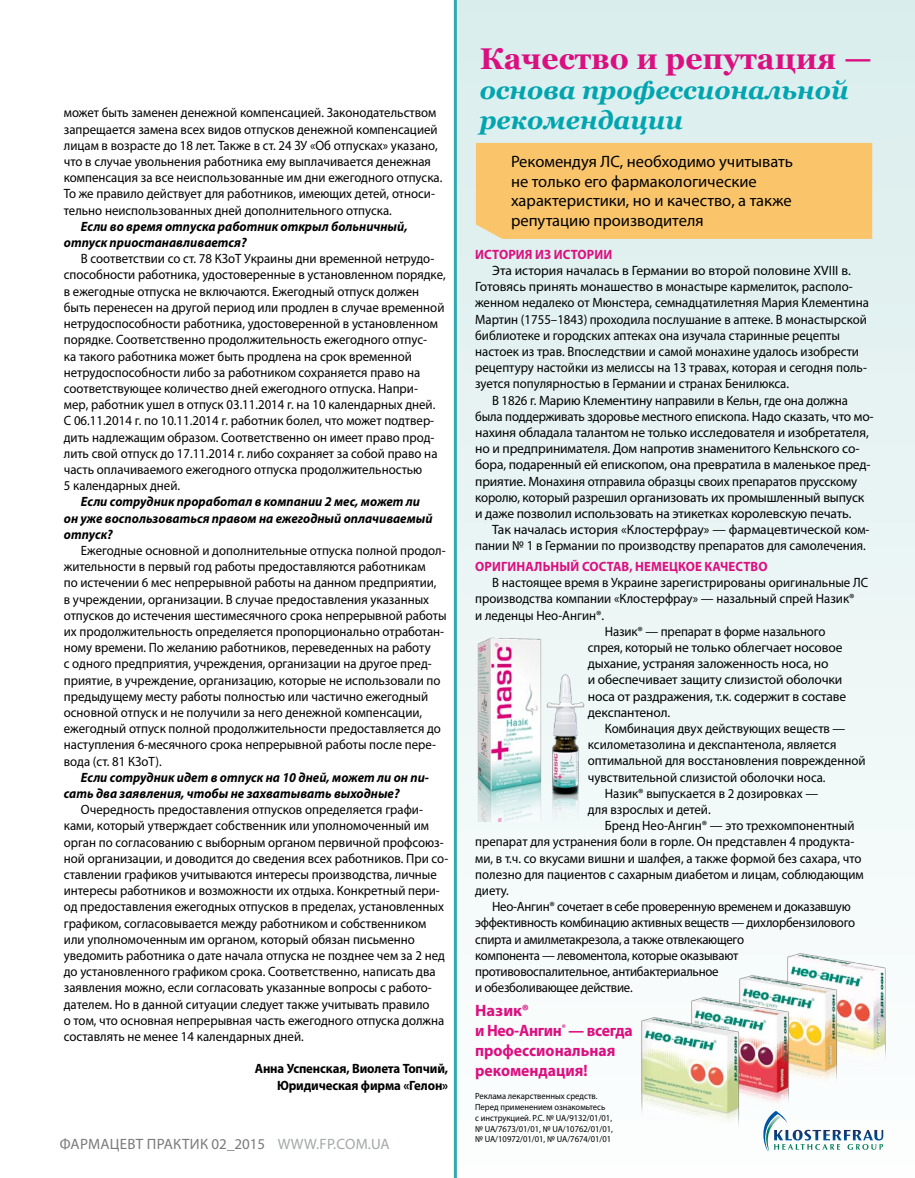
<style>
.page{position:relative;width:915px;height:1178px;background:#fff}
.page>*{position:absolute;margin:0;border:0;box-sizing:border-box;transform-origin:0 0}
.t1{font:700 30px "Georgia";color:#db1080}
.t2{font:italic 700 25.5px/30px "Georgia";color:#00a5b0}
.t3{font:16.5px/19.8px "Myriad Pro";color:#000}
.t4{font:700 16.5px/19.8px "Myriad Pro";color:#db1080}
.t5{font:15px "Myriad Pro";letter-spacing:.02em;color:#7a7a7a}
.t6{font:13.5px/16.2px "Myriad Pro";color:#000;scale:.95 1}
.t7{font:13.5px "Myriad Pro";color:#000}
.t8{font:italic 700 13.5px/16.2px "Myriad Pro";color:#000;scale:.95 1}
.t9{font:13.5px "Myriad Pro";letter-spacing:-.02em;color:#000;scale:.95 1}
.t10{font:700 13.5px/16.2px "Myriad Pro";letter-spacing:-.01em;color:#000;text-align:right;scale:.95 1}
.t11{font:700 13.5px "Myriad Pro";letter-spacing:.01em;color:#db1080;scale:.95 1}
.t12{font:9px/10.8px "Myriad Pro";color:#000;scale:.95 1}
.s1{font-style:italic}
.s2{color:#a5a8a8}
</style>
<div class="page">
<div style="left:455px;top:0;width:459px;height:1178px;background:linear-gradient(to bottom,#daedeb,#fdfefe)"></div>
<div style="left:475px;top:143px;width:396px;height:96px;background:#fac56a"></div>
<hr style="left:453px;top:0;width:3px;height:1178px;background:#30a9b0">
<svg style="left:763px;top:1111px;width:119px;height:41px"></svg>
<img style="left:458px;top:622px;width:129px;height:199px">
<img style="left:784px;top:950px;width:106px;height:115px">
<img style="left:736px;top:972px;width:105px;height:115px">
<img style="left:688px;top:994px;width:103px;height:116px">
<img style="left:638px;top:1014px;width:108px;height:115px">
<p class="t6" style="left:64px;top:105px;width:400px">МОЖЕТ БЫТЬ ЗАМЕНЕН ДЕНЕЖНОЙ КОМПЕНСАЦИЕЙ. ЗАКОНОДАТЕЛЬСТВОМ ЗАПРЕЩАЕТСЯ ЗАМЕНА ВСЕХ ВИДОВ ОТПУСКОВ ДЕНЕЖНОЙ КОМПЕНСАЦИЕЙ ЛИЦАМ В ВОЗРАСТЕ ДО 18 ЛЕТ. ТАКЖЕ В СТ. 24 ЗУ «ОБ ОТПУСКАХ» УКАЗАНО, ЧТО В СЛУЧАЕ УВОЛЬНЕНИЯ РАБОТНИКА ЕМУ ВЫПЛАЧИВАЕТСЯ ДЕНЕЖНАЯ КОМПЕНСАЦИЯ ЗА ВСЕ НЕИСПОЛЬЗОВАННЫЕ ИМ ДНИ ЕЖЕГОДНОГО ОТПУСКА.<br>ТО ЖЕ ПРАВИЛО ДЕЙСТВУЕТ ДЛЯ РАБОТНИКОВ, ИМЕЮЩИХ ДЕТЕЙ, ОТНОСИ-ТЕЛЬНО НЕИСПОЛЬЗОВАННЫХ ДНЕЙ ДОПОЛНИТЕЛЬНОГО ОТПУСКА.</p>
<p class="t8" style="left:64px;top:218px;width:363px;text-indent:17px">Если во время отпуска работник открыл больничный, отпуск приостанавливается?</p>
<p class="t6" style="left:64px;top:250px;width:403px;text-indent:17px">В СООТВЕТСТВИИ СО СТ. 78 КЗОТ УКРАИНЫ ДНИ ВРЕМЕННОЙ НЕТРУДО-СПОСОБНОСТИ РАБОТНИКА, УДОСТОВЕРЕННЫЕ В УСТАНОВЛЕННОМ ПОРЯДКЕ, В ЕЖЕГОДНЫЕ ОТПУСКА НЕ ВКЛЮЧАЮТСЯ. ЕЖЕГОДНЫЙ ОТПУСК ДОЛЖЕН БЫТЬ ПЕРЕНЕСЕН НА ДРУГОЙ ПЕРИОД ИЛИ ПРОДЛЕН В СЛУЧАЕ ВРЕМЕННОЙ НЕТРУДОСПОСОБНОСТИ РАБОТНИКА, УДОСТОВЕРЕННОЙ В УСТАНОВЛЕННОМ ПОРЯДКЕ. СООТВЕТСТВЕННО ПРОДОЛЖИТЕЛЬНОСТЬ ЕЖЕГОДНОГО ОТПУС-<br>КА ТАКОГО РАБОТНИКА МОЖЕТ БЫТЬ ПРОДЛЕНА НА СРОК ВРЕМЕННОЙ НЕТРУДОСПОСОБНОСТИ ЛИБО ЗА РАБОТНИКОМ СОХРАНЯЕТСЯ ПРАВО НА СООТВЕТСТВУЮЩЕЕ КОЛИЧЕСТВО ДНЕЙ ЕЖЕГОДНОГО ОТПУСКА. НАПРИ-МЕР, РАБОТНИК УШЕЛ В ОТПУСК 03.11.2014 Г. НА 10 КАЛЕНДАРНЫХ ДНЕЙ.<br>С 06.11.2014 Г. ПО 10.11.2014 Г. РАБОТНИК БОЛЕЛ, ЧТО МОЖЕТ ПОДТВЕР-ДИТЬ НАДЛЕЖАЩИМ ОБРАЗОМ. СООТВЕТСТВЕННО ОН ИМЕЕТ ПРАВО ПРОД-ЛИТЬ СВОЙ ОТПУСК ДО 17.11.2014 Г. ЛИБО СОХРАНЯЕТ ЗА СОБОЙ ПРАВО НА ЧАСТЬ ОПЛАЧИВАЕМОГО ЕЖЕГОДНОГО ОТПУСКА ПРОДОЛЖИТЕЛЬНОСТЬЮ<br>5 КАЛЕНДАРНЫХ ДНЕЙ.</p>
<p class="t8" style="left:64px;top:493px;width:389px;text-indent:17px">Если сотрудник проработал в компании 2 мес, может ли он уже воспользоваться правом на ежегодный оплачиваемый отпуск?</p>
<p class="t6" style="left:64px;top:542px;width:404px;text-indent:17px">ЕЖЕГОДНЫЕ ОСНОВНОЙ И ДОПОЛНИТЕЛЬНЫЕ ОТПУСКА ПОЛНОЙ ПРОДОЛ-ЖИТЕЛЬНОСТИ В ПЕРВЫЙ ГОД РАБОТЫ ПРЕДОСТАВЛЯЮТСЯ РАБОТНИКАМ<br>ПО ИСТЕЧЕНИИ 6 МЕС НЕПРЕРЫВНОЙ РАБОТЫ НА ДАННОМ ПРЕДПРИЯТИИ,<br>В УЧРЕЖДЕНИИ, ОРГАНИЗАЦИИ. В СЛУЧАЕ ПРЕДОСТАВЛЕНИЯ УКАЗАННЫХ ОТПУСКОВ ДО ИСТЕЧЕНИЯ ШЕСТИМЕСЯЧНОГО СРОКА НЕПРЕРЫВНОЙ РАБОТЫ ИХ ПРОДОЛЖИТЕЛЬНОСТЬ ОПРЕДЕЛЯЕТСЯ ПРОПОРЦИОНАЛЬНО ОТРАБОТАН-НОМУ ВРЕМЕНИ<span class="s1">.</span> ПО ЖЕЛАНИЮ РАБОТНИКОВ, ПЕРЕВЕДЕННЫХ НА РАБОТУ<br>С ОДНОГО ПРЕДПРИЯТИЯ, УЧРЕЖДЕНИЯ, ОРГАНИЗАЦИИ НА ДРУГОЕ ПРЕД-ПРИЯТИЕ, В УЧРЕЖДЕНИЕ, ОРГАНИЗАЦИЮ, КОТОРЫЕ НЕ ИСПОЛЬЗОВАЛИ ПО ПРЕДЫДУЩЕМУ МЕСТУ РАБОТЫ ПОЛНОСТЬЮ ИЛИ ЧАСТИЧНО ЕЖЕГОДНЫЙ ОСНОВНОЙ ОТПУСК И НЕ ПОЛУЧИЛИ ЗА НЕГО ДЕНЕЖНОЙ КОМПЕНСАЦИИ, ЕЖЕГОДНЫЙ ОТПУСК ПОЛНОЙ ПРОДОЛЖИТЕЛЬНОСТИ ПРЕДОСТАВЛЯЕТСЯ ДО НАСТУПЛЕНИЯ 6-МЕСЯЧНОГО СРОКА НЕПРЕРЫВНОЙ РАБОТЫ ПОСЛЕ ПЕРЕ-ВОДА (СТ. 81 КЗОТ).</p>
<p class="t8" style="left:64px;top:769px;width:386px;text-indent:17px">Если сотрудник идет в отпуск на 10 дней, может ли он пи&shy;сать два заявления, чтобы не захватывать выходные?</p>
<p class="t6" style="left:64px;top:801px;width:406px;text-indent:17px">ОЧЕРЕДНОСТЬ ПРЕДОСТАВЛЕНИЯ ОТПУСКОВ ОПРЕДЕЛЯЕТСЯ ГРАФИ-КАМИ, КОТОРЫЙ УТВЕРЖДАЕТ СОБСТВЕННИК ИЛИ УПОЛНОМОЧЕННЫЙ ИМ ОРГАН ПО СОГЛАСОВАНИЮ С ВЫБОРНЫМ ОРГАНОМ ПЕРВИЧНОЙ ПРОФСОЮЗ-НОЙ ОРГАНИЗАЦИИ, И ДОВОДИТСЯ ДО СВЕДЕНИЯ ВСЕХ РАБОТНИКОВ. ПРИ СО-СТАВЛЕНИИ ГРАФИКОВ УЧИТЫВАЮТСЯ ИНТЕРЕСЫ ПРОИЗВОДСТВА, ЛИЧНЫЕ ИНТЕРЕСЫ РАБОТНИКОВ И ВОЗМОЖНОСТИ ИХ ОТДЫХА. КОНКРЕТНЫЙ ПЕРИ-ОД ПРЕДОСТАВЛЕНИЯ ЕЖЕГОДНЫХ ОТПУСКОВ В ПРЕДЕЛАХ, УСТАНОВЛЕННЫХ ГРАФИКОМ, СОГЛАСОВЫВАЕТСЯ МЕЖДУ РАБОТНИКОМ И СОБСТВЕННИКОМ ИЛИ УПОЛНОМОЧЕННЫМ ИМ ОРГАНОМ, КОТОРЫЙ ОБЯЗАН ПИСЬМЕННО УВЕДОМИТЬ РАБОТНИКА О ДАТЕ НАЧАЛА ОТПУСКА НЕ ПОЗДНЕЕ ЧЕМ ЗА 2 НЕД ДО УСТАНОВЛЕННОГО ГРАФИКОМ СРОКА. СООТВЕТСТВЕННО, НАПИСАТЬ ДВА ЗАЯВЛЕНИЯ МОЖНО, ЕСЛИ СОГЛАСОВАТЬ УКАЗАННЫЕ ВОПРОСЫ С РАБОТО-ДАТЕЛЕМ. НО В ДАННОЙ СИТУАЦИИ СЛЕДУЕТ ТАКЖЕ УЧИТЫВАТЬ ПРАВИЛО<br>О ТОМ, ЧТО ОСНОВНАЯ НЕПРЕРЫВНАЯ ЧАСТЬ ЕЖЕГОДНОГО ОТПУСКА ДОЛЖНА СОСТАВЛЯТЬ НЕ МЕНЕЕ 14 КАЛЕНДАРНЫХ ДНЕЙ.</p>
<p class="t10" style="left:255px;top:1060px;width:205px">Анна Успенская, Виолета Топчий,<br>Юридическая фирма «Гелон»</p>
<p class="t5" style="left:60px;top:1135px;width:69px">ФАРМАЦЕВТ</p>
<p class="t5" style="left:147px;top:1135px;width:244px">ПРАКТИ К 02_2015 <span class="s2">WWW.FP.COM.UA</span></p>
<h1 class="t1" style="left:479px;top:36px;width:393px">Качество и репутация —</h1>
<h2 class="t2" style="left:479px;top:74px;width:370px">основа профессиональной рекомендации</h2>
<p class="t3" style="left:511px;top:151px;width:283px">РЕКОМЕНДУЯ ЛС, НЕОБХОДИМО УЧИТЫВАТЬ НЕ ТОЛЬКО ЕГО ФАРМАКОЛОГИЧЕСКИЕ ХАРАКТЕРИСТИКИ, НО И КАЧЕСТВО, А ТАКЖЕ РЕПУТАЦИЮ ПРОИЗВОДИТЕЛЯ</p>
<p class="t11" style="left:475px;top:245px;width:146px">История из истории</p>
<p class="t7" style="left:492px;top:262px;width:360px">ЭТА ИСТОРИЯ НАЧАЛАСЬ В ГЕРМАНИИ ВО ВТОРОЙ ПОЛОВИНЕ XVIII В.</p>
<p class="t7" style="left:475px;top:278px;width:379px">ГОТОВЯСЬ ПРИНЯТЬ МОНАШЕСТВО В МОНАСТЫРЕ КАРМЕЛИТОК, РАСПОЛО-</p>
<p class="t6" style="left:475px;top:295px;width:416px">ЖЕННОМ НЕДАЛЕКО ОТ МЮНСТЕРА, СЕМНАДЦАТИЛЕТНЯЯ МАРИЯ КЛЕМЕНТИНА</p>
<p class="t6" style="left:475px;top:311px;width:414px">МАРТИН (1755–1843) ПРОХОДИЛА ПОСЛУШАНИЕ В АПТЕКЕ. В МОНАСТЫРСКОЙ</p>
<p class="t6" style="left:475px;top:327px;width:385px">БИБЛИОТЕКЕ И ГОРОДСКИХ АПТЕКАХ ОНА ИЗУЧАЛА СТАРИННЫЕ РЕЦЕПТЫ</p>
<p class="t6" style="left:475px;top:343px;width:405px">НАСТОЕК ИЗ ТРАВ. ВПОСЛЕДСТВИИ И САМОЙ МОНАХИНЕ УДАЛОСЬ ИЗОБРЕСТИ</p>
<p class="t6" style="left:475px;top:359px;width:414px">РЕЦЕПТУРУ НАСТОЙКИ ИЗ МЕЛИССЫ НА 13 ТРАВАХ, КОТОРАЯ И СЕГОДНЯ ПОЛЬ-</p>
<p class="t6" style="left:475px;top:376px;width:332px">ЗУЕТСЯ ПОПУЛЯРНОСТЬЮ В ГЕРМАНИИ И СТРАНАХ БЕНИЛЮКСА.</p>
<p class="t6" style="left:492px;top:392px;width:376px">В 1826 Г. МАРИЮ КЛЕМЕНТИНУ НАПРАВИЛИ В КЕЛЬН, ГДЕ ОНА ДОЛЖНА</p>
<p class="t6" style="left:475px;top:408px;width:421px">БЫЛА ПОДДЕРЖИВАТЬ ЗДОРОВЬЕ МЕСТНОГО ЕПИСКОПА. НАДО СКАЗАТЬ, ЧТО МО-</p>
<p class="t7" style="left:475px;top:424px;width:395px">НАХИНЯ ОБЛАДАЛА ТАЛАНТОМ НЕ ТОЛЬКО ИССЛЕДОВАТЕЛЯ И ИЗОБРЕТАТЕЛЯ,</p>
<p class="t7" style="left:475px;top:440px;width:385px">НО И ПРЕДПРИНИМАТЕЛЯ. ДОМ НАПРОТИВ ЗНАМЕНИТОГО КЕЛЬНСКОГО СО-</p>
<p class="t7" style="left:475px;top:456px;width:397px">БОРА, ПОДАРЕННЫЙ ЕЙ ЕПИСКОПОМ, ОНА ПРЕВРАТИЛА В МАЛЕНЬКОЕ ПРЕД-</p>
<p class="t7" style="left:475px;top:473px;width:383px">ПРИЯТИЕ. МОНАХИНЯ ОТПРАВИЛА ОБРАЗЦЫ СВОИХ ПРЕПАРАТОВ ПРУССКОМУ</p>
<p class="t6" style="left:475px;top:489px;width:411px">КОРОЛЮ, КОТОРЫЙ РАЗРЕШИЛ ОРГАНИЗОВАТЬ ИХ ПРОМЫШЛЕННЫЙ ВЫПУСК</p>
<p class="t7" style="left:475px;top:505px;width:378px">И ДАЖЕ ПОЗВОЛИЛ ИСПОЛЬЗОВАТЬ НА ЭТИКЕТКАХ КОРОЛЕВСКУЮ ПЕЧАТЬ.</p>
<p class="t7" style="left:492px;top:521px;width:379px">ТАК НАЧАЛАСЬ ИСТОРИЯ «КЛОСТЕРФРАУ» — ФАРМАЦЕВТИЧЕСКОЙ КОМ-</p>
<p class="t6" style="left:475px;top:538px;width:412px">ПАНИИ № 1 В ГЕРМАНИИ ПО ПРОИЗВОДСТВУ ПРЕПАРАТОВ ДЛЯ САМОЛЕЧЕНИЯ.</p>
<p class="t11" style="left:475px;top:557px;width:309px">Оригинальный состав, немецкое качество</p>
<p class="t6" style="left:492px;top:574px;width:397px">В НАСТОЯЩЕЕ ВРЕМЯ В УКРАИНЕ ЗАРЕГИСТРИРОВАНЫ ОРИГИНАЛЬНЫЕ ЛС</p>
<p class="t6" style="left:475px;top:590px;width:401px">ПРОИЗВОДСТВА КОМПАНИИ «КЛОСТЕРФРАУ» — НАЗАЛЬНЫЙ СПРЕЙ НАЗИК®</p>
<p class="t6" style="left:475px;top:607px;width:137px">И ЛЕДЕНЦЫ НЕО-АНГИН®.</p>
<p class="t6" style="left:604px;top:623px;width:233px">НАЗИК® — ПРЕПАРАТ В ФОРМЕ НАЗАЛЬНОГО</p>
<p class="t6" style="left:587px;top:639px;width:269px">СПРЕЯ, КОТОРЫЙ НЕ ТОЛЬКО ОБЛЕГЧАЕТ НОСОВОЕ</p>
<p class="t7" style="left:587px;top:655px;width:242px">ДЫХАНИЕ, УСТРАНЯЯ ЗАЛОЖЕННОСТЬ НОСА, НО</p>
<p class="t7" style="left:587px;top:671px;width:256px">И ОБЕСПЕЧИВАЕТ ЗАЩИТУ СЛИЗИСТОЙ ОБОЛОЧКИ</p>
<p class="t7" style="left:587px;top:688px;width:260px">НОСА ОТ РАЗДРАЖЕНИЯ, Т.К. СОДЕРЖИТ В СОСТАВЕ</p>
<p class="t7" style="left:587px;top:704px;width:84px">ДЕКСПАНТЕНОЛ.</p>
<p class="t6" style="left:604px;top:720px;width:255px">КОМБИНАЦИЯ ДВУХ ДЕЙСТВУЮЩИХ ВЕЩЕСТВ —</p>
<p class="t6" style="left:587px;top:736px;width:263px">КСИЛОМЕТАЗОЛИНА И ДЕКСПАНТЕНОЛА, ЯВЛЯЕТСЯ</p>
<p class="t6" style="left:587px;top:752px;width:293px">ОПТИМАЛЬНОЙ ДЛЯ ВОССТАНОВЛЕНИЯ ПОВРЕЖДЕННОЙ</p>
<p class="t6" style="left:587px;top:769px;width:252px">ЧУВСТВИТЕЛЬНОЙ СЛИЗИСТОЙ ОБОЛОЧКИ НОСА.</p>
<p class="t6" style="left:604px;top:785px;width:226px">НАЗИК® ВЫПУСКАЕТСЯ В 2 ДОЗИРОВКАХ —</p>
<p class="t6" style="left:587px;top:801px;width:131px">ДЛЯ ВЗРОСЛЫХ И ДЕТЕЙ.</p>
<p class="t6" style="left:604px;top:817px;width:264px">БРЕНД НЕО-АНГИН® — ЭТО ТРЕХКОМПОНЕНТНЫЙ</p>
<p class="t6" style="left:475px;top:833px;width:400px">ПРЕПАРАТ ДЛЯ УСТРАНЕНИЯ БОЛИ В ГОРЛЕ. ОН ПРЕДСТАВЛЕН 4 ПРОДУКТА-</p>
<p class="t6" style="left:475px;top:850px;width:408px">МИ, В Т.Ч. СО ВКУСАМИ ВИШНИ И ШАЛФЕЯ, А ТАКЖЕ ФОРМОЙ БЕЗ САХАРА, ЧТО</p>
<p class="t6" style="left:475px;top:866px;width:410px">ПОЛЕЗНО ДЛЯ ПАЦИЕНТОВ С САХАРНЫМ ДИАБЕТОМ И ЛИЦАМ, СОБЛЮДАЮЩИМ</p>
<p class="t6" style="left:475px;top:882px;width:37px">ДИЕТУ.</p>
<p class="t9" style="left:492px;top:898px;width:379px">НЕО-АНГИН® СОЧЕТАЕТ В СЕБЕ ПРОВЕРЕННУЮ ВРЕМЕНЕМ И ДОКАЗАВШУЮ</p>
<p class="t9" style="left:475px;top:914px;width:401px">ЭФФЕКТИВНОСТЬ КОМБИНАЦИЮ АКТИВНЫХ ВЕЩЕСТВ — ДИХЛОРБЕНЗИЛОВОГО</p>
<p class="t9" style="left:475px;top:931px;width:284px">СПИРТА И АМИЛМЕТАКРЕЗОЛА, А ТАКЖЕ ОТВЛЕКАЮЩЕГО</p>
<p class="t9" style="left:475px;top:947px;width:278px">КОМПОНЕНТА — ЛЕВОМЕНТОЛА, КОТОРЫЕ ОКАЗЫВАЮТ</p>
<p class="t9" style="left:475px;top:963px;width:258px">ПРОТИВОВОСПАЛИТЕЛЬНОЕ, АНТИБАКТЕРИАЛЬНОЕ</p>
<p class="t9" style="left:475px;top:979px;width:167px">И ОБЕЗБОЛИВАЮЩЕЕ ДЕЙСТВИЕ.</p>
<p class="t4" style="left:475px;top:1000px;width:159px">Назик®<br>и Н ео-Ангин<sup>®</sup> — всегда профессиональная рекомендация!</p>
<p class="t12" style="left:475px;top:1090px;width:146px">РЕКЛАМА ЛЕКАРСТВЕННЫХ СРЕДСТВ.<br>ПЕРЕД ПРИМЕНЕНИЕМ ОЗНАКОМЬТЕСЬ<br>С ИНСТРУКЦИЕЙ. Р.С. № UA/9132/01/01, № UA/7673/01/01, № UA/10762/01/01, № UA/10972/01/01, № UA/7674/01/01</p>
</div>
